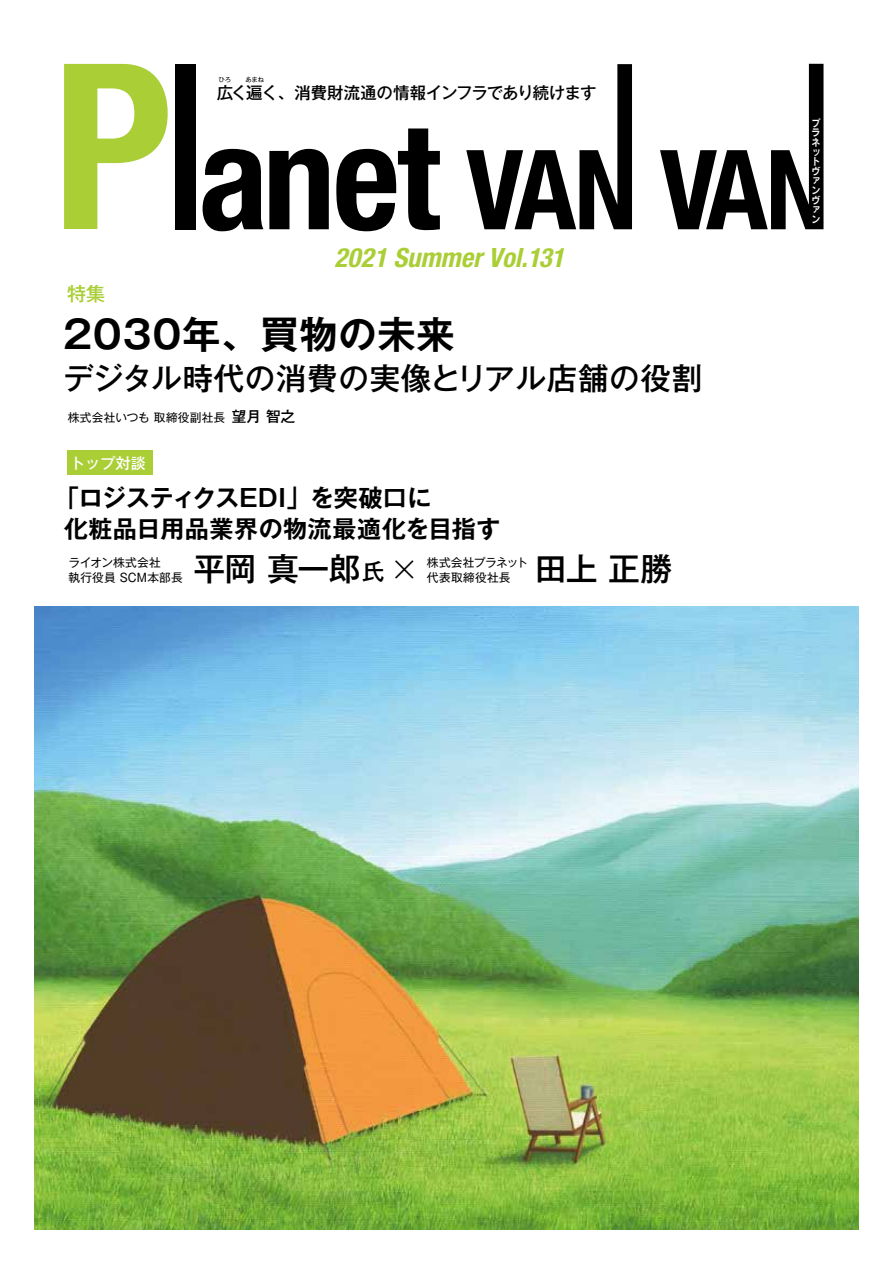
<style>
.page{position:relative;width:893px;height:1263px;background:#fff}
.page>*{position:absolute;margin:0;border:0;box-sizing:border-box;transform-origin:0 0}
.t1{font:700 38.25px "Gothic MB101 Pro De";letter-spacing:.02em;color:#000}
.t2{font:500 31.95px "Gothic MB101 Pro";letter-spacing:-.015em;color:#000}
.t3{font:500 30.6px "Gothic MB101 Pro";letter-spacing:.02em;color:#000}
.t4{font:italic 700 condensed 26.55px "Helvetica Neue";color:#aace36}
.t5{font:700 24.15px/30.9px "Gothic MB101 Pro De";letter-spacing:.01em;color:#000}
.t6{font:500 19.2px "Gothic MB101 Pro";color:#aace36}
.t7{font:500 16.5px "Gothic MB101 Pro";letter-spacing:-.045em;color:#000}
.t8{font:500 15.15px "Gothic MB101 Pro";color:#fff}
.t9{font:500 14.55px "Gothic MB101 Pro";color:#000}
.t10{font:11.7px/15.5px "Gothic MB101 Pro";letter-spacing:.015em;color:#000}
.t11{font:11.7px "Gothic MB101 Pro";letter-spacing:-.045em;color:#000}
.t12{font:9.75px/9.6px "Rodin Pro B";color:#fff;scale:.9 1}
.t13{font:6.45px "Gothic MB101 Pro";color:#000}
.s1{font-size:22.35px}
.s2{font-weight:300}
</style>
<div class="page">
<img style="left:35px;top:606px;width:823px;height:623px">
<svg style="left:466px;top:64px;width:166px;height:165px"></svg>
<svg style="left:660px;top:64px;width:163px;height:165px"></svg>
<div style="left:175px;top:64px;width:20px;height:165px;background:#000"></div>
<svg style="left:203px;top:149px;width:60px;height:82px"></svg>
<svg style="left:269px;top:149px;width:60px;height:80px"></svg>
<svg style="left:336px;top:128px;width:104px;height:103px"></svg>
<svg style="left:64px;top:64px;width:104px;height:165px"></svg>
<div style="left:67px;top:451px;width:86px;height:24px;background:#aace36"></div>
<p class="t13" style="left:219px;top:74px;width:14px">ひろ</p>
<p class="t13" style="left:245px;top:74px;width:20px">あまね</p>
<h3 class="t7" style="left:217px;top:79px;width:382px">広く遍く、消費財流通の情報インフラであり続けます</h3>
<h3 class="t6" style="left:67px;top:277px;width:40px">特集</h3>
<h3 class="t4" style="left:334px;top:242px;width:231px">2021 Summer Vol.131</h3>
<h1 class="t1" style="left:63px;top:302px;width:393px">2030年、買物の未来</h1>
<h3 class="t3" style="left:63px;top:353px;width:641px">デジタル時代の消費の実像とリアル店舗の役割</h3>
<p class="t9" style="left:232px;top:404px;width:65px">望月智之</p>
<p class="t10" style="left:68px;top:408px;width:159px">株式会社いつも取締役副社長</p>
<p class="t8" style="left:70px;top:450px;width:77px">トップ対談</p>
<h3 class="t5" style="left:64px;top:480px;width:438px;text-indent:-9px">「ロジスティクスＥＤＩ<br>化粧品日用品業界の物流最適化を目指す</h3>
<h3 class="t5" style="left:286px;top:480px;width:147px">」を突破口に</h3>
<h2 class="t2" style="left:193px;top:542px;width:228px">平岡真一郎<span class="s1">氏</span> <span class="s2">×</span></h2>
<p class="t11" style="left:427px;top:553px;width:103px">株式会社プラネット</p>
<p class="t10" style="left:69px;top:553px;width:116px">ライオン株式会社<br>執行役員 SCM本部長</p>
<h2 class="t2" style="left:535px;top:542px;width:139px">田上正勝</h2>
<p class="t10" style="left:427px;top:568px;width:85px">代表取締役社長</p>
<p class="t12" style="left:811px;top:118px;width:12px">プラネットヴァンヴァン</p>
</div>
